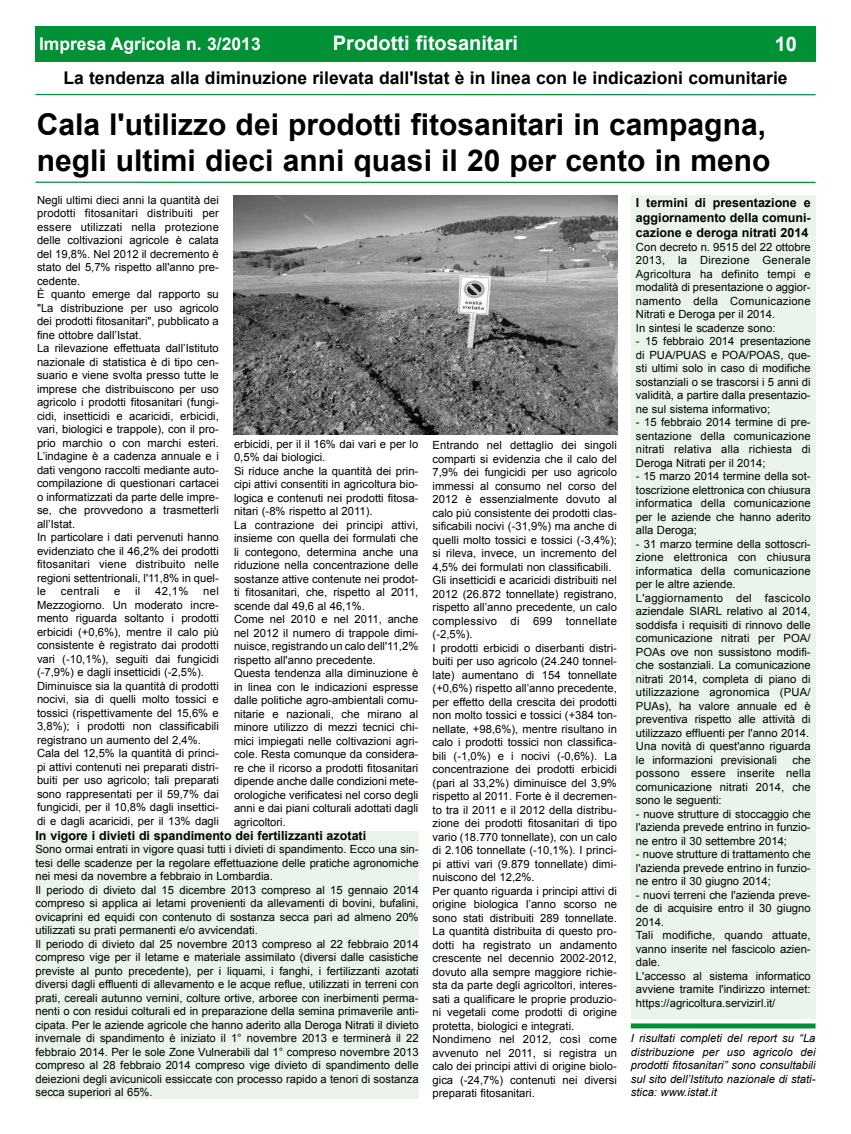
<style>
.page{position:relative;width:851px;height:1134px;background:#fff}
.page>*{position:absolute;margin:0;border:0;box-sizing:border-box;transform-origin:0 0}
.t1{font:700 30px/36px "Arial";color:#000}
.t2{font:700 20px "Arial";color:#fff}
.t3{font:700 17.5px "Arial";color:#000}
.t4{font:700 17.5px "Arial";color:#fff}
.t5{font:700 12.5px/15px "Arial";color:#000;text-align:justify}
.t6{font:11.25px/13.5px "Arial";color:#000}
.t7{font:italic 11.25px/13.5px "Arial";color:#000;text-align:justify}
.t8{font:11.25px "Arial";letter-spacing:.025em;color:#000}
</style>
<div class="page">
<div style="left:631px;top:196px;width:184px;height:823px;background:#ebf4eb"></div>
<hr style="left:35px;top:182px;width:780px;height:1px;background:#009036">
<div style="left:35px;top:26px;width:780px;height:36px;background:#009036"></div>
<hr style="left:35px;top:94px;width:780px;height:1px;background:#009036">
<div style="left:630px;top:1023px;width:185px;height:5px;background:#009036"></div>
<img style="left:234px;top:196px;width:383px;height:239px">
<div style="left:35px;top:831px;width:383px;height:267px;background:#ebf4eb"></div>
<h3 class="t4" style="left:39px;top:32px;width:223px">Impresa Agricola n. 3/2013</h3>
<h2 class="t2" style="left:333px;top:30px;width:186px">Prodotti fitosanitari</h2>
<h2 class="t2" style="left:774px;top:31px;width:24px">10</h2>
<h3 class="t3" style="left:63px;top:66px;width:725px">La tendenza alla diminuzione rilevata dall'Istat è in linea con le indicazioni comunitarie</h3>
<h1 class="t1" style="left:37px;top:107px;width:735px">Cala l'utilizzo dei prodotti fitosanitari in campagna, negli ultimi dieci anni quasi il 20 per cento in meno</h1>
<p class="t6" style="left:37px;top:193px;width:183px">Negli ultimi dieci anni la quantità dei prodotti fitosanitari distribuiti per essere utilizzati nella protezione delle coltivazioni agricole è calata del 19,8%. Nel 2012 il decremento è stato del 5,7% rispetto all'anno pre&shy;cedente.<br>È quanto emerge dal rapporto su "La distribuzione per uso agricolo dei prodotti fitosanitari", pubblicato a fine ottobre dall’Istat.<br>La rilevazione effettuata dall’Istituto nazionale di statistica è di tipo cen&shy;suario e viene svolta presso tutte le imprese che distribuiscono per uso agricolo i prodotti fitosanitari (fungi&shy;cidi, insetticidi e acaricidi, erbicidi, vari, biologici e trappole), con il pro&shy;prio marchio o con marchi esteri.<br>L’indagine è a cadenza annuale e i dati vengono raccolti mediante auto&shy;compilazione di questionari cartacei o informatizzati da parte delle impre&shy;se, che provvedono a trasmetterli all’Istat.<br>In particolare i dati pervenuti hanno evidenziato che il 46,2% dei prodotti fitosanitari viene distribuito nelle regioni settentrionali, l'11,8% in quel&shy;le</p>
<p class="t8" style="left:61px;top:584px;width:40px">centrali</p>
<p class="t6" style="left:114px;top:585px;width:8px">e</p>
<p class="t6" style="left:135px;top:585px;width:7px">il</p>
<p class="t6" style="left:155px;top:585px;width:35px">42,1%</p>
<p class="t6" style="left:37px;top:585px;width:183px;text-indent:166px">nel Mezzogiorno. Un moderato incre&shy;mento riguarda soltanto i prodotti erbicidi (+0,6%), mentre il calo più consistente è registrato dai prodotti vari (-10,1%), seguiti dai fungicidi (-7,9%) e dagli insetticidi (-2,5%).<br>Diminuisce sia la quantità di prodotti nocivi, sia di quelli molto tossici e tossici (rispettivamente del 15,6% e 3,8%); i prodotti non classificabili registrano un aumento del 2,4%.<br>Cala del 12,5% la quantità di princi&shy;pi attivi contenuti nei preparati distri&shy;buiti per uso agricolo; tali preparati sono rappresentati per il 59,7% dai fungicidi, per il 10,8% dagli insettici&shy;di e dagli acaricidi, per il 13% dagli</p>
<p class="t6" style="left:234px;top:437px;width:186px">erbicidi, per il il 16% dai vari e per lo 0,5% dai biologici.<br>Si riduce anche la quantità dei prin&shy;cipi attivi consentiti in agricoltura bio&shy;logica e contenuti nei prodotti fitosa&shy;nitari (-8% rispetto al 2011).<br>La contrazione dei principi attivi, insieme con quella dei formulati che li contegono, determina anche una riduzione nella concentrazione delle sostanze attive contenute nei prodot&shy;ti fitosanitari, che, rispetto al 2011, scende dal 49,6 al 46,1%.<br>Come nel 2010 e nel 2011, anche nel 2012 il numero di trappole dimi&shy;nuisce, registrando un calo dell'11,2% rispetto all'anno precedente.<br>Questa tendenza alla diminuzione è in linea con le indicazioni espresse dalle politiche agro-ambientali comu&shy;nitarie e nazionali, che mirano al minore utilizzo di mezzi tecnici chi&shy;mici impiegati nelle coltivazioni agri&shy;cole. Resta comunque da considera&shy;re che il ricorso a prodotti fitosanitari dipende anche dalle condizioni mete&shy;orologiche verificatesi nel corso degli anni e dai piani colturali adottati dagli agricoltori.</p>
<p class="t5" style="left:35px;top:828px;width:332px">In vigore i divieti di spandimento dei fertilizzanti azotati</p>
<p class="t6" style="left:35px;top:843px;width:384px">Sono ormai entrati in vigore quasi tutti i divieti di spandimento. Ecco una sin&shy;tesi delle scadenze per la regolare effettuazione delle pratiche agronomiche nei mesi da novembre a febbraio in Lombardia.<br>Il periodo di divieto dal 15 dicembre 2013 compreso al 15 gennaio 2014 compreso si applica ai letami provenienti da allevamenti di bovini, bufalini, ovicaprini ed equidi con contenuto di sostanza secca pari ad almeno 20% utilizzati su prati permanenti e/o avvicendati.<br>Il periodo di divieto dal 25 novembre 2013 compreso al 22 febbraio 2014 compreso vige per il letame e materiale assimilato (diversi dalle casistiche previste al punto precedente), per i liquami, i fanghi, i fertilizzanti azotati diversi dagli effluenti di allevamento e le acque reflue, utilizzati in terreni con prati, cereali autunno vernini, colture ortive, arboree con inerbimenti perma&shy;nenti o con residui colturali ed in preparazione della semina primaverile anti&shy;cipata. Per le aziende agricole che hanno aderito alla Deroga Nitrati il divieto invernale di spandimento è iniziato il 1° novembre 2013 e terminerà il 22 febbraio 2014. Per le sole Zone Vulnerabili dal 1° compreso novembre 2013 compreso al 28 febbraio 2014 compreso vige divieto di spandimento delle deiezioni degli avicunicoli essiccate con processo rapido a tenori di sostanza secca superiori al 65%.</p>
<p class="t6" style="left:432px;top:439px;width:186px">Entrando nel dettaglio dei singoli comparti si evidenzia che il calo del 7,9% dei fungicidi per uso agricolo immessi al consumo nel corso del 2012 è essenzialmente dovuto al calo più consistente dei prodotti clas&shy;sificabili nocivi (-31,9%) ma anche di quelli molto tossici e tossici (-3,4%); si rileva, invece, un incremento del 4,5% dei formulati non classificabili.<br>Gli insetticidi e acaricidi distribuiti nel 2012 (26.872 tonnellate) registrano, rispetto all’anno precedente, un calo complessivo di 699 tonnellate (-2,5%).<br>I prodotti erbicidi o diserbanti distri&shy;buiti per uso agricolo (24.240 tonnel&shy;late) aumentano di 154 tonnellate (+0,6%) rispetto all’anno precedente, per effetto della crescita dei prodotti non molto tossici e tossici (+384 ton&shy;nellate, +98,6%), mentre risultano in calo i prodotti tossici non classifica&shy;bili (-1,0%) e i nocivi (-0,6%). La concentrazione dei prodotti erbicidi (pari al 33,2%) diminuisce del 3,9% rispetto al 2011. Forte è il decremen&shy;to tra il 2011 e il 2012 della distribu&shy;zione dei prodotti fitosanitari di tipo vario (18.770 tonnellate), con un calo di 2.106 tonnellate (-10,1%). I princi&shy;pi attivi vari (9.879 tonnellate) dimi&shy;nuiscono del 12,2%.<br>Per quanto riguarda i principi attivi di origine biologica l’anno scorso ne sono stati distribuiti 289 tonnellate.<br>La quantità distribuita di questo pro&shy;dotti ha registrato un andamento crescente nel decennio 2002-2012, dovuto alla sempre maggiore richie&shy;sta da parte degli agricoltori, interes&shy;sati a qualificare le proprie produzio&shy;ni vegetali come prodotti di origine protetta, biologici e integrati.<br>Nondimeno nel 2012, così come avvenuto nel 2011, si registra un calo dei principi attivi di origine biolo&shy;gica (-24,7%) contenuti nei diversi preparati fitosanitari.</p>
<p class="t5" style="left:636px;top:195px;width:176px">I termini di presentazione e aggiornamento della comuni&shy;cazione e deroga nitrati 2014</p>
<p class="t6" style="left:636px;top:240px;width:176px">Con decreto n. 9515 del 22 ottobre<br>2013, la Direzione Generale<br>Agricoltura ha definito tempi e modalità di presentazione o aggior&shy;namento della Comunicazione<br>Nitrati e Deroga per il 2014.<br>In sintesi le scadenze sono:</p>
<p class="t6" style="left:636px;top:334px;width:176px;text-align:justify">- 15 febbraio 2014 presentazione di PUA/PUAS e POA/POAS, que&shy;sti ultimi solo in caso di modifiche sostanziali o se trascorsi i 5 anni di validità, a partire dalla presentazio&shy;ne sul sistema informativo;</p>
<p class="t6" style="left:636px;top:415px;width:176px;text-align:justify">- 15 febbraio 2014 termine di pre&shy;sentazione della comunicazione nitrati relativa alla richiesta di Deroga Nitrati per il 2014;</p>
<p class="t6" style="left:636px;top:469px;width:176px;text-align:justify">- 15 marzo 2014 termine della sot&shy;toscrizione elettronica con chiusura informatica della comunicazione per le aziende che hanno aderito alla Deroga;</p>
<p class="t6" style="left:636px;top:537px;width:176px">- 31 marzo termine della sottoscri&shy;zione elettronica con chiusura informatica della comunicazione per le altre aziende.<br>L'aggiornamento del fascicolo aziendale SIARL relativo al 2014, soddisfa i requisiti di rinnovo delle comunicazione nitrati per POA/ POAs ove non sussistono modifi&shy;che sostanziali. La comunicazione nitrati 2014, completa di piano di utilizzazione agronomica (PUA/ PUAs), ha valore annuale ed è preventiva rispetto alle attività di utilizzazo effluenti per l'anno 2014.<br>Una novità di quest'anno riguarda le informazioni previsionali</p>
<p class="t6" style="left:636px;top:753px;width:176px;text-align:justify;text-indent:157px">che possono essere inserite nella comunicazione nitrati 2014, che sono le seguenti:</p>
<p class="t6" style="left:636px;top:807px;width:176px;text-align:justify">- nuove strutture di stoccaggio che l'azienda prevede entrino in funzio&shy;ne entro il 30 settembre 2014;</p>
<p class="t6" style="left:636px;top:847px;width:176px;text-align:justify">- nuove strutture di trattamento che l'azienda prevede entrino in funzio&shy;ne entro il 30 giugno 2014;</p>
<p class="t6" style="left:636px;top:888px;width:176px">- nuovi terreni che l'azienda preve&shy;de di acquisire entro il 30 giugno<br>2014.<br>Tali modifiche, quando attuate, vanno inserite nel fascicolo azien&shy;dale.<br>L'accesso al sistema informatico avviene tramite l'indirizzo internet: https://agricoltura.servizirl.it/</p>
<p class="t7" style="left:630px;top:1031px;width:186px">I risultati completi del report su “La distribuzione per uso agricolo dei prodotti fitosanitari” sono consultabili sul sito dell’Istituto nazionale di stati&shy;stica: www.istat.it</p>
</div>
